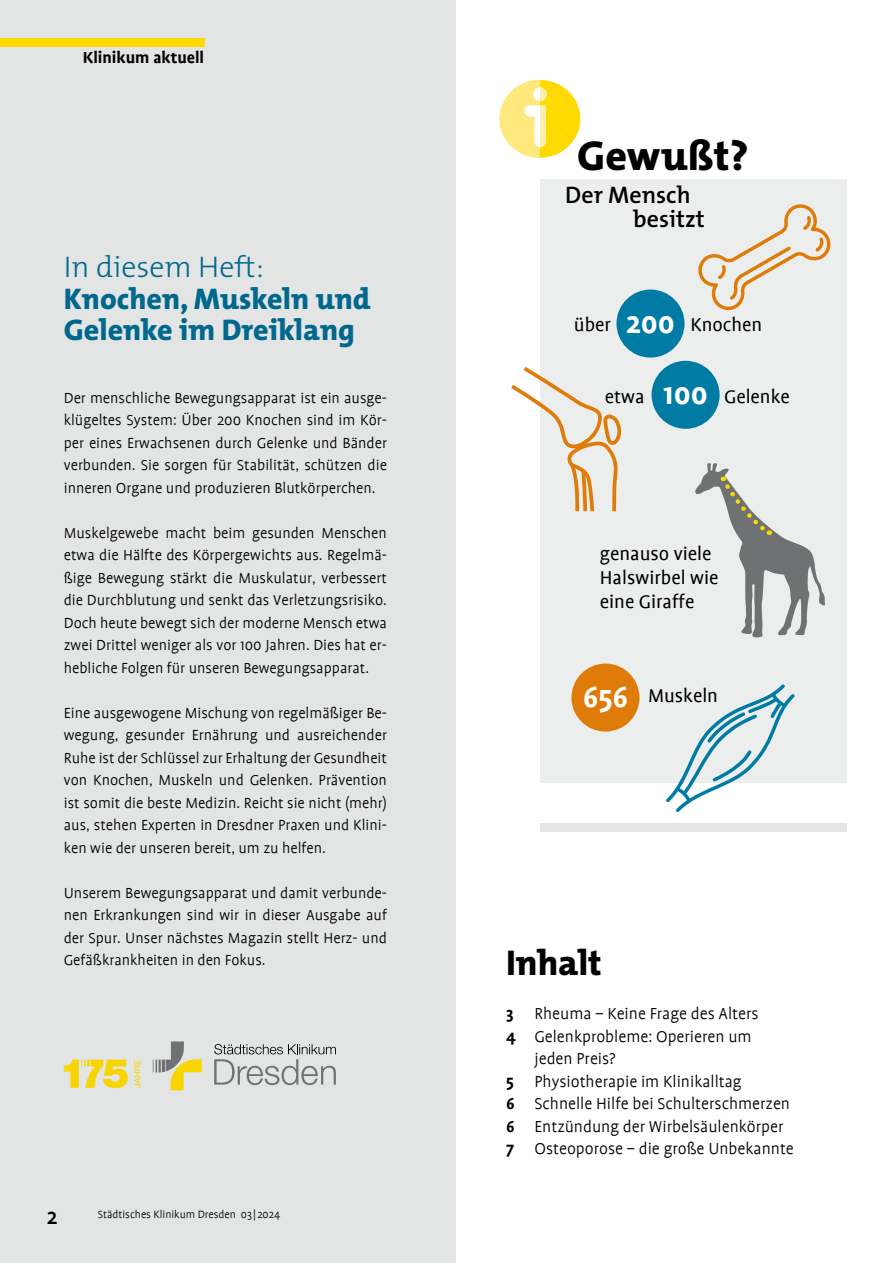
<style>
.page{position:relative;width:893px;height:1263px;background:#fff}
.page>*{position:absolute;margin:0;border:0;box-sizing:border-box;transform-origin:0 0}
.t1{font:800 42px "The Mix B8";color:#000}
.t2{font:800 36px "The Mix B8";color:#000}
.t3{font:700 33px "Profile";color:#fff}
.t4{font:800 30px/31.5px "The Mix B8";color:#00688c}
.t5{font:300 30px "The Mix B3";color:#00688c}
.t6{font:600 24px/24px "The Mix B6";color:#000}
.t7{font:500 24px "Profile";color:#000}
.t8{font:21px/24px "Profile";color:#000}
.t9{font:300 18px "Profile";color:#000}
.t10{font:700 18px "Profile";color:#000}
.t11{font:300 16.5px/22.5px "Profile";color:#000;text-align:justify}
.t12{font:300 12px "Profile";color:#000}
.s1{font-weight:700;font-size:33px;color:#fff}
.s2{font-weight:700}
</style>
<div class="page">
<div style="left:540px;top:179px;width:306px;height:603px;background:#eceded"></div>
<div style="left:0;top:0;width:455px;height:1263px;background:#e3e4e4"></div>
<div style="left:540px;top:823px;width:306px;height:9px;background:#e3e4e4"></div>
<div style="left:500px;top:80px;width:80px;height:78px;background:#feda00;border-radius:50%"></div>
<svg style="left:500px;top:80px;width:47px;height:78px"></svg>
<svg style="left:214px;top:1044px;width:122px;height:41px"></svg>
<svg style="left:153px;top:1041px;width:49px;height:49px"></svg>
<svg style="left:134px;top:1060px;width:7px;height:28px"></svg>
<svg style="left:64px;top:1059px;width:64px;height:29px"></svg>
<div style="left:0;top:38px;width:204px;height:9px;background:#feda00"></div>
<svg style="left:698px;top:204px;width:133px;height:107px"></svg>
<svg style="left:666px;top:684px;width:129px;height:128px"></svg>
<svg style="left:511px;top:367px;width:111px;height:144px"></svg>
<div style="left:616px;top:290px;width:68px;height:68px;background:#007ba4;border-radius:50%"></div>
<div style="left:571px;top:663px;width:68px;height:69px;background:#df7c09;border-radius:50%"></div>
<div style="left:652px;top:361px;width:68px;height:68px;background:#007ba4;border-radius:50%"></div>
<svg style="left:695px;top:463px;width:130px;height:175px"></svg>
<p class="t10" style="left:83px;top:48px;width:123px">Klinikum aktuell</p>
<h3 class="t5" style="left:64px;top:252px;width:202px">In diesem Heft:</h3>
<h3 class="t4" style="left:64px;top:284px;width:308px">Knochen, Muskeln und<br>Gelenke im Dreiklang</h3>
<p class="t11" style="left:64px;top:386px;width:325px">Der menschliche Bewegungsapparat ist ein ausge&shy;klügeltes System: Über 200 Knochen sind im Kör&shy;per eines Erwachsenen durch Gelenke und Bänder verbunden. Sie sorgen für Stabilität, schützen die inneren Organe und produzieren Blutkörperchen.</p>
<p class="t11" style="left:64px;top:521px;width:325px">Muskelgewebe macht beim gesunden Menschen etwa die Hälfte des Körpergewichts aus. Regelmä&shy;ßige Bewegung stärkt die Muskulatur, verbessert die Durchblutung und senkt das Verletzungsrisiko.<br>Doch heute bewegt sich der moderne Mensch etwa zwei Drittel weniger als vor 100 Jahren. Dies hat er&shy;hebliche Folgen für unseren Bewegungsapparat.</p>
<p class="t11" style="left:64px;top:701px;width:325px">Eine ausgewogene Mischung von regelmäßiger Be&shy;wegung, gesunder Ernährung und ausreichender Ruhe ist der Schlüssel zur Erhaltung der Gesundheit von Knochen, Muskeln und Gelenken. Prävention ist somit die beste Medizin. Reicht sie nicht (mehr) aus, stehen Experten in Dresdner Praxen und Klini&shy;ken wie der unseren bereit, um zu helfen.</p>
<p class="t11" style="left:64px;top:881px;width:325px">Unserem Bewegungsapparat und damit verbunde&shy;nen Erkrankungen sind wir in dieser Ausgabe auf der Spur. Unser nächstes Magazin stellt Herz- und Gefäßkrankheiten in den Fokus.</p>
<h3 class="t7" style="left:47px;top:1204px;width:12px">2</h3>
<p class="t12" style="left:98px;top:1208px;width:184px">Städtisches Klinikum Dresden 03|2024</p>
<h1 class="t1" style="left:577px;top:133px;width:173px">Gewußt?</h1>
<h3 class="t6" style="left:633px;top:184px;width:73px;text-indent:-68px">Der Mensch besitzt</h3>
<h3 class="t3" style="left:626px;top:305px;width:50px">200</h3>
<p class="t8" style="left:574px;top:313px;width:39px">über</p>
<p class="t8" style="left:690px;top:313px;width:73px">Knochen</p>
<h3 class="t3" style="left:663px;top:376px;width:46px">100</h3>
<p class="t8" style="left:605px;top:384px;width:41px">etwa</p>
<p class="t8" style="left:724px;top:384px;width:67px">Gelenke</p>
<p class="t8" style="left:600px;top:542px;width:120px">genauso viele<br>Halswirbel wie eine Giraffe</p>
<p class="t8" style="left:583px;top:683px;width:137px"><span class="s1">656</span> Muskeln</p>
<h2 class="t2" style="left:506px;top:944px;width:97px">Inhalt</h2>
<p class="t9" style="left:506px;top:1004px;width:254px"><span class="s2">3</span> Rheuma – Keine Frage des Alters</p>
<p class="t9" style="left:506px;top:1027px;width:247px"><span class="s2">4</span> Gelenkprobleme: Operieren um</p>
<p class="t9" style="left:534px;top:1049px;width:83px">jeden Preis?</p>
<p class="t9" style="left:506px;top:1072px;width:237px"><span class="s2">5</span> Physiotherapie im Klinikalltag</p>
<p class="t9" style="left:506px;top:1094px;width:286px"><span class="s2">6</span> Schnelle Hilfe bei Schulterschmerzen</p>
<p class="t9" style="left:506px;top:1117px;width:279px"><span class="s2">6</span> Entzündung der Wirbelsäulenkörper</p>
<p class="t9" style="left:506px;top:1139px;width:289px"><span class="s2">7</span> Osteoporose – die große Unbekannte</p>
</div>
